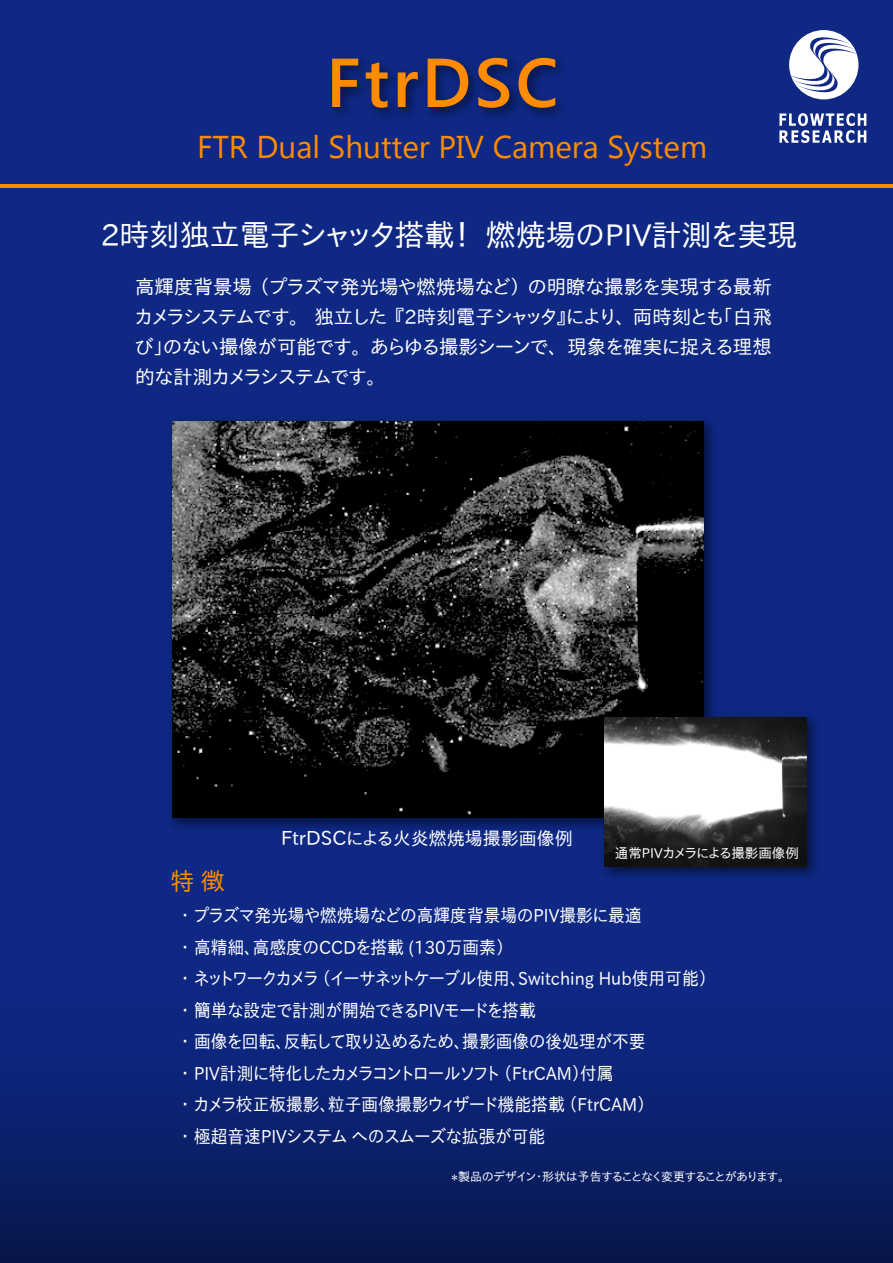
<style>
.page{position:relative;width:893px;height:1263px;background:#fff}
.page>*{position:absolute;margin:0;border:0;box-sizing:border-box;transform-origin:0 0}
.t1{font:600 69px "Segoe UI";letter-spacing:.05em;color:#ff8c00}
.t2{font:31.5px "Segoe UI";color:#ff8c00}
.t3{font:30px "IP Aex Gothic";color:#fff}
.t4{font:24px "IP Aex Gothic";color:#ff8c00}
.t5{font:19.5px/30px "IP Aex Gothic";letter-spacing:-.07em;color:#fff;text-align:justify}
.t6{font:18px/31.5px "IP Aex Gothic";color:#fff;scale:.93 1}
.t7{font:18px "IP Aex Gothic";color:#fff}
.t8{font:13.5px "IP Aex Gothic";color:#fff}
.t9{font:12px "IP Aex Gothic";letter-spacing:-.115em;color:#fff}
.s1{font-size:19.5px}
.s2{font-size:9px}
</style>
<div class="page">
<div style="left:0;top:0;width:892px;height:1263px;background:#0e2884"></div>
<div style="left:0;top:947px;width:892px;height:316px;background:linear-gradient(to bottom,#0f2b8e,#08184f)"></div>
<svg style="left:790px;top:32px;width:66px;height:66px"></svg>
<svg style="left:779px;top:113px;width:87px;height:30px"></svg>
<hr style="left:0;top:184px;width:892px;height:3px;background:#ff8c00">
<img style="left:171px;top:420px;width:543px;height:408px">
<img style="left:173px;top:422px;width:530px;height:395px">
<img style="left:595px;top:707px;width:221px;height:170px">
<img style="left:604px;top:717px;width:202px;height:150px">
<p class="t1" style="left:326px;top:34px;width:234px">FtrDSC</p>
<p class="t2" style="left:197px;top:125px;width:511px">FTR Dual Shutter PIV Camera System</p>
<p class="t3" style="left:101px;top:218px;width:698px">2時刻独立電子シャッタ搭載！ 燃焼場のPIV計測を実現</p>
<p class="t5" style="left:134px;top:273px;width:639px">高輝度背景場 （プラズマ発光場や燃焼場など）の明瞭な撮影を実現する最新カメラシステムです。 独立した 『2時刻電子シャッタ』により、両時刻とも「白飛び」のない撮像が可能です。あらゆる撮影シーンで、現象を確実に捉える理想的な計測カメラシステムです。</p>
<p class="t4" style="left:170px;top:868px;width:56px">特 徴</p>
<p class="t7" style="left:281px;top:828px;width:293px"><span class="s1">FtrDSC</span>による火炎燃焼場撮影画像例</p>
<p class="t8" style="left:615px;top:845px;width:185px">通常PIVカメラによる撮影画像例</p>
<p class="t6" style="left:177px;top:900px;width:580px">・ プラズマ発光場や燃焼場などの高輝度背景場のPIV撮影に最適<br>・ 高精細、高感度のCCDを搭載 (130万画素）<br>・ ネットワークカメラ （イーサネットケーブル使用、Switching Hub使用可能）・ 簡単な設定で計測が開始できるPIVモードを搭載<br>・ 画像を回転、反転して取り込めるため、撮影画像の後処理が不要<br>・ PIV計測に特化したカメラコントロールソフト （FtrCAM）付属<br>・ カメラ校正板撮影、粒子画像撮影ウィザード機能搭載 （FtrCAM）<br>・ 極超音速PIVシステム へのスムーズな拡張が可能</p>
<p class="t9" style="left:450px;top:1170px;width:341px"><span class="s2">＊</span>製品のデザイン・形状は予告することなく変更することがあります。</p>
</div>
